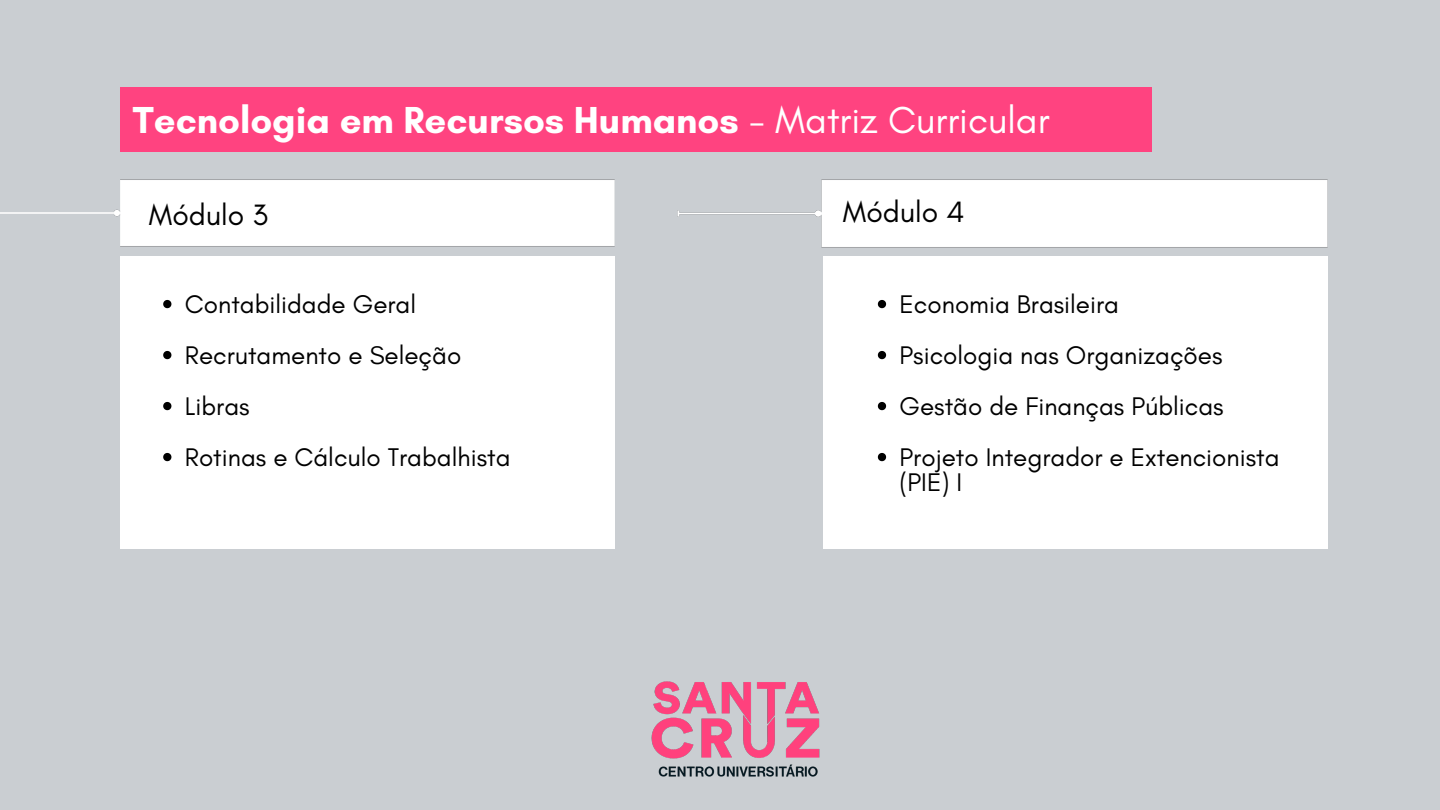
<style>
.page{position:relative;width:1440px;height:810px;background:#caced2}
.page>*{position:absolute;margin:0;border:0;box-sizing:border-box;transform-origin:0 0}
.t1{font:700 38.3px "Glacial Indifference";color:#fff}
.t2{font:30px "Glacial Indifference";color:#000}
.t3{font:26px/25.5px "Glacial Indifference";color:#000}
.s1{font-weight:400}
</style>
<div class="page">
<img style="left:677px;top:179px;width:651px;height:69px">
<div style="left:120px;top:88px;width:1032px;height:64px;background:#ff4380"></div>
<div style="left:824px;top:257px;width:503px;height:292px;background:#fff"></div>
<img style="left:0;top:179px;width:615px;height:68px">
<div style="left:120px;top:257px;width:494px;height:292px;background:#fff"></div>
<img style="left:651px;top:681px;width:169px;height:96px">
<svg style="left:878px;top:300px;width:8px;height:8px"></svg>
<svg style="left:878px;top:351px;width:8px;height:8px"></svg>
<svg style="left:878px;top:402px;width:8px;height:8px"></svg>
<svg style="left:878px;top:453px;width:8px;height:8px"></svg>
<svg style="left:163px;top:300px;width:8px;height:8px"></svg>
<svg style="left:163px;top:351px;width:8px;height:8px"></svg>
<svg style="left:163px;top:402px;width:8px;height:8px"></svg>
<svg style="left:163px;top:453px;width:8px;height:8px"></svg>
<p class="t1" style="left:133px;top:96px;width:918px">Tecnologia em Recursos Humanos <span class="s1">- Matriz Curricular</span></p>
<p class="t2" style="left:149px;top:196px;width:121px">Módulo 3</p>
<p class="t3" style="left:185px;top:291px;width:233px">Contabilidade Geral</p>
<h2 class="t3" style="left:185px;top:342px;width:278px">Recrutamento e Seleção</h2>
<p class="t3" style="left:185px;top:393px;width:66px">Libras</p>
<p class="t3" style="left:185px;top:444px;width:327px">Rotinas e Cálculo Trabalhista</p>
<h1 class="t2" style="left:843px;top:194px;width:123px">Módulo 4</h1>
<h2 class="t3" style="left:900px;top:291px;width:221px">Economia Brasileira</h2>
<p class="t3" style="left:900px;top:342px;width:324px">Psicologia nas Organizações</p>
<p class="t3" style="left:900px;top:393px;width:326px">Gestão de Finanças Públicas</p>
<p class="t3" style="left:900px;top:444px;width:381px">Projeto Integrador e Extencionista (PIE) I</p>
</div>
